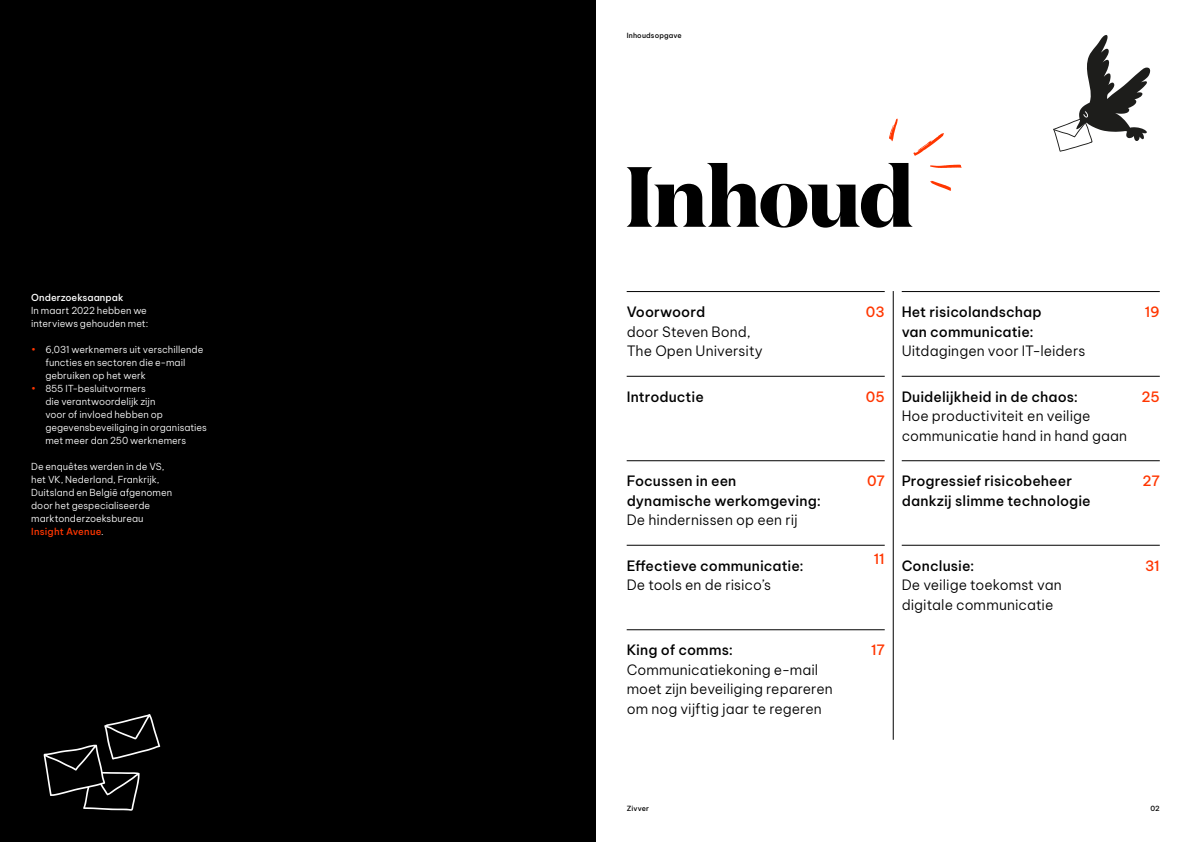
<style>
.page{position:relative;width:1191px;height:842px;background:#fff}
.page>*{position:absolute;margin:0;border:0;box-sizing:border-box;transform-origin:0 0}
.t1{font:700 85.2px "Domaine Display";letter-spacing:-.015em;color:#000}
.t2{font:300 14px/19.5px "Be Vietnam Pro";letter-spacing:.005em;color:#000}
.t3{font:500 14px/19.5px "Be Vietnam Pro";letter-spacing:.005em;color:#000}
.t4{font:500 14px "Be Vietnam Pro";letter-spacing:-.02em;color:#ff3600}
.t5{font:300 9.5px/13px "Be Vietnam Pro";color:#fff}
.t6{font:500 9.5px "Be Vietnam Pro";letter-spacing:.005em;color:#fff}
.t7{font:500 7px "Be Vietnam Pro";letter-spacing:.02em;color:#000}
.s1{color:#ff3600}
.s2{font-weight:500;color:#ff3600}
</style>
<div class="page">
<div style="left:0;top:0;width:595px;height:842px;background:#000"></div>
<svg style="left:1053px;top:35px;width:97px;height:117px"></svg>
<svg style="left:44px;top:714px;width:116px;height:97px"></svg>
<svg style="left:930px;top:165px;width:31px;height:3px"></svg>
<svg style="left:930px;top:181px;width:21px;height:10px"></svg>
<svg style="left:913px;top:133px;width:30px;height:23px"></svg>
<svg style="left:889px;top:119px;width:8px;height:22px"></svg>
<hr style="left:626px;top:291px;width:258px;height:1px;background:#000">
<hr style="left:626px;top:376px;width:258px;height:1px;background:#000">
<hr style="left:626px;top:460px;width:258px;height:1px;background:#000">
<hr style="left:626px;top:545px;width:258px;height:1px;background:#000">
<hr style="left:626px;top:629px;width:258px;height:1px;background:#000">
<hr style="left:901px;top:545px;width:258px;height:1px;background:#000">
<hr style="left:901px;top:376px;width:258px;height:1px;background:#000">
<hr style="left:901px;top:460px;width:258px;height:1px;background:#000">
<hr style="left:901px;top:291px;width:258px;height:1px;background:#000">
<hr style="left:893px;top:291px;width:1px;height:449px;background:#000">
<p class="t6" style="left:31px;top:289px;width:94px">Onderzoeksaanpak</p>
<p class="t5" style="left:31px;top:303px;width:119px">In maart 2022 hebben we interviews gehouden met:</p>
<p class="t5" style="left:45px;top:342px;width:159px;text-indent:-14px"><span class="s1">•</span> 6,031 werknemers uit verschillende functies en sectoren die e-mail gebruiken op het werk</p>
<p class="t5" style="left:45px;top:381px;width:163px;text-indent:-14px"><span class="s1">•</span> 855 IT-besluitvormers<br>die verantwoordelijk zijn<br>voor of invloed hebben op gegevensbeveiliging in organisaties met meer dan 250 werknemers</p>
<p class="t5" style="left:31px;top:459px;width:142px">De enquêtes werden in de VS, het VK, Nederland, Frankrijk,<br>Duitsland en België afgenomen door het gespecialiseerde marktonderzoeksbureau<br><span class="s2">Insight Avenue</span>.</p>
<p class="t7" style="left:626px;top:30px;width:57px">Inhoudsopgave</p>
<h1 class="t1" style="left:624px;top:141px;width:291px">Inhoud</h1>
<h2 class="t3" style="left:626px;top:301px;width:80px">Voorwoord</h2>
<h2 class="t2" style="left:626px;top:321px;width:138px">door Steven Bond,<br>The Open University</h2>
<h2 class="t4" style="left:866px;top:300px;width:20px">03</h2>
<h2 class="t3" style="left:901px;top:301px;width:141px">Het risicolandschap van communicatie:</h2>
<h2 class="t2" style="left:901px;top:340px;width:185px">Uitdagingen voor IT-leiders</h2>
<h2 class="t3" style="left:626px;top:385px;width:79px">Introductie</h2>
<h2 class="t3" style="left:901px;top:385px;width:178px">Duidelijkheid in de chaos:</h2>
<h2 class="t2" style="left:901px;top:405px;width:227px">Hoe productiviteit en veilige communicatie hand in hand gaan</h2>
<h2 class="t3" style="left:901px;top:470px;width:190px">Progressief risicobeheer dankzij slimme technologie</h2>
<h2 class="t4" style="left:866px;top:385px;width:20px">05</h2>
<h2 class="t3" style="left:626px;top:470px;width:196px">Focussen in een dynamische werkomgeving:</h2>
<h2 class="t2" style="left:626px;top:509px;width:172px">De hindernissen op een rij</h2>
<h2 class="t4" style="left:867px;top:469px;width:19px">07</h2>
<h2 class="t3" style="left:626px;top:554px;width:179px">Effectieve communicatie:</h2>
<h2 class="t2" style="left:626px;top:574px;width:146px">De tools en de risico’s</h2>
<h2 class="t3" style="left:626px;top:639px;width:108px">King of comms:</h2>
<h2 class="t2" style="left:626px;top:659px;width:208px">Communicatiekoning e-mail moet zijn beveiliging repareren om nog vijftig jaar te regeren</h2>
<h2 class="t4" style="left:874px;top:547px;width:12px">11</h2>
<h2 class="t4" style="left:871px;top:638px;width:15px">17</h2>
<h2 class="t3" style="left:901px;top:554px;width:74px">Conclusie:</h2>
<h2 class="t2" style="left:901px;top:574px;width:162px">De veilige toekomst van digitale communicatie</h2>
<h2 class="t4" style="left:1144px;top:300px;width:16px">19</h2>
<h2 class="t4" style="left:1141px;top:385px;width:20px">25</h2>
<h2 class="t4" style="left:1142px;top:469px;width:19px">27</h2>
<h2 class="t4" style="left:1145px;top:554px;width:16px">31</h2>
<p class="t7" style="left:626px;top:802px;width:24px">Zivver</p>
<p class="t7" style="left:1150px;top:802px;width:11px">02</p>
</div>
